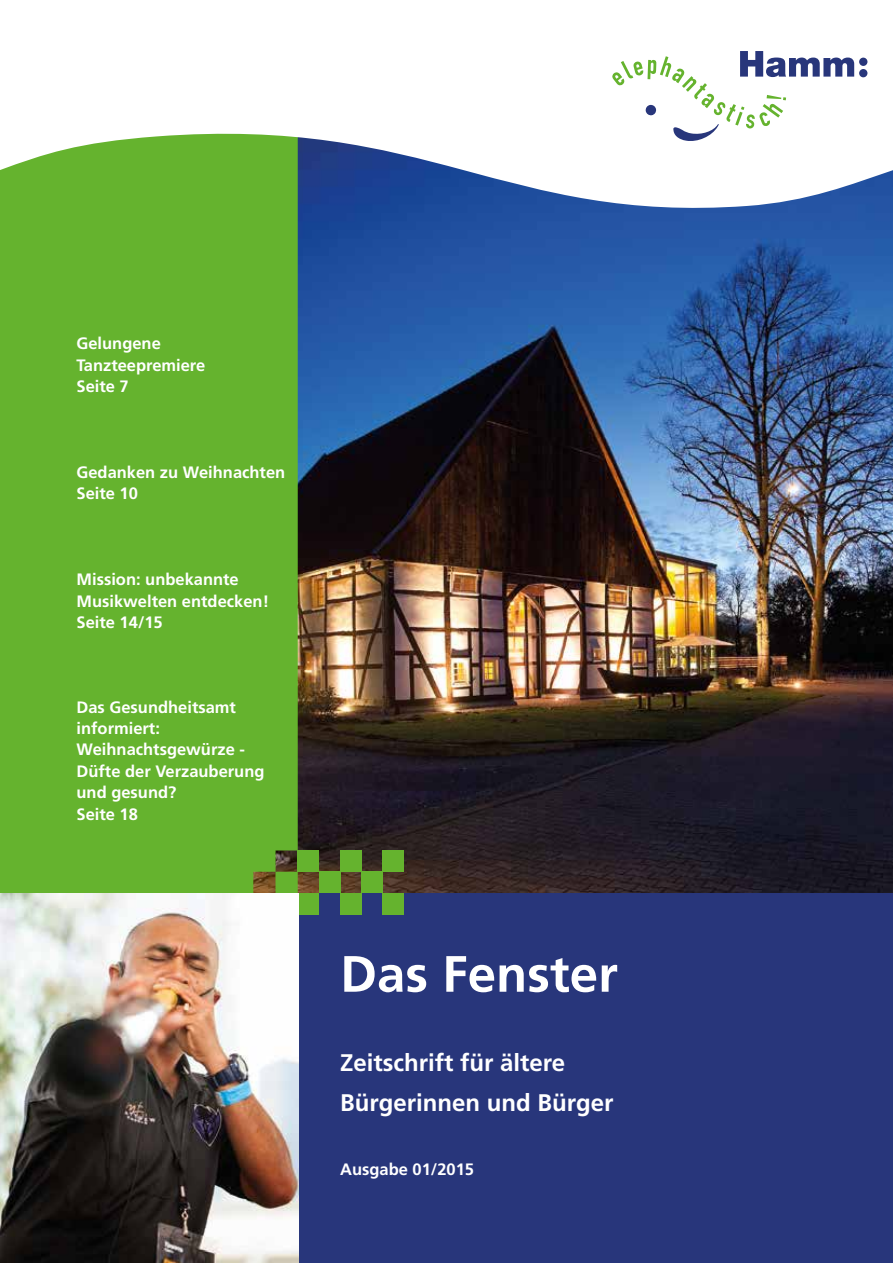
<style>
.page{position:relative;width:893px;height:1263px;background:#fff}
.page>*{position:absolute;margin:0;border:0;box-sizing:border-box;transform-origin:0 0}
.t1{font:700 51px "Frutiger";color:#fff}
.t2{font:700 24px/39.6px "Frutiger";color:#fff}
.t3{font:700 16.5px/21.5px "Frutiger";color:#fff}
</style>
<div class="page">
<img style="left:298px;top:208px;width:595px;height:685px">
<div style="left:0;top:208px;width:298px;height:685px;background:#65b32e"></div>
<div style="left:0;top:893px;width:893px;height:370px;background:#28367b"></div>
<div style="left:298px;top:850px;width:21px;height:22px;background:#65b32e"></div>
<div style="left:298px;top:893px;width:21px;height:21px;background:#65b32e"></div>
<div style="left:319px;top:872px;width:21px;height:21px;background:#65b32e"></div>
<div style="left:340px;top:850px;width:21px;height:22px;background:#65b32e"></div>
<div style="left:340px;top:893px;width:21px;height:21px;background:#65b32e"></div>
<div style="left:361px;top:872px;width:22px;height:21px;background:#65b32e"></div>
<div style="left:383px;top:850px;width:21px;height:22px;background:#65b32e"></div>
<div style="left:383px;top:893px;width:21px;height:21px;background:#65b32e"></div>
<svg style="left:0;top:57px;width:893px;height:151px"></svg>
<div style="left:859px;top:58px;width:8px;height:8px;background:#28367b;border-radius:50%"></div>
<div style="left:859px;top:69px;width:8px;height:8px;background:#28367b;border-radius:50%"></div>
<svg style="left:612px;top:51px;width:242px;height:92px"></svg>
<img style="left:0;top:893px;width:299px;height:370px">
<p class="t3" style="left:77px;top:333px;width:130px">Gelungene<br>Tanzteepremiere<br>Seite 7</p>
<p class="t3" style="left:77px;top:462px;width:210px">Gedanken zu Weihnachten<br>Seite 10</p>
<p class="t3" style="left:77px;top:569px;width:194px">Mission: unbekannte<br>Musikwelten entdecken!<br>Seite 14/15</p>
<p class="t3" style="left:77px;top:696px;width:189px">Das Gesundheitsamt informiert:<br>Weihnachtsgewürze -<br>Düfte der Verzauberung und gesund?<br>Seite 18</p>
<h1 class="t1" style="left:340px;top:944px;width:279px">Das Fenster</h1>
<h2 class="t2" style="left:340px;top:1043px;width:275px">Zeitschrift für ältere<br>Bürgerinnen und Bürger</h2>
<p class="t3" style="left:340px;top:1158px;width:135px">Ausgabe 01/2015</p>
</div>
